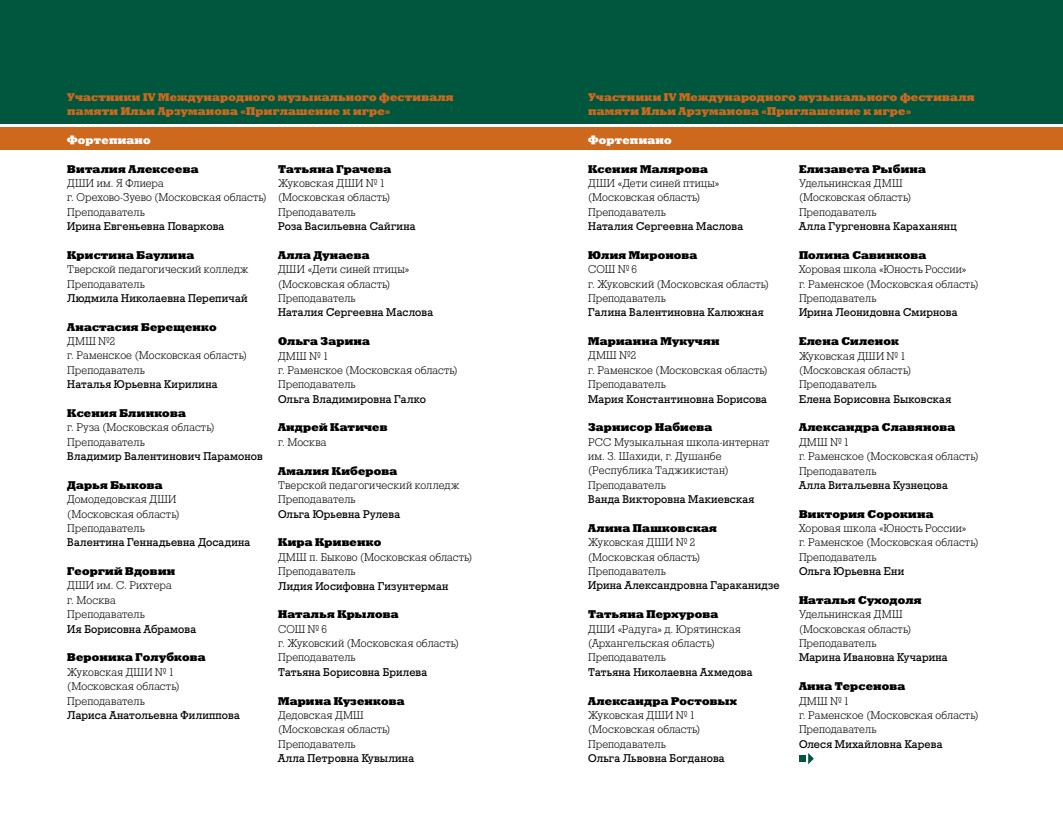
<style>
.page{position:relative;width:1063px;height:815px;background:#fff}
.page>*{position:absolute;margin:0;border:0;box-sizing:border-box;transform-origin:0 0}
.t1{font:11.25px/14.4px "Geo Slb 712 Lt BT";letter-spacing:.015em;color:#000}
.t2{font:11.25px "Geo Slb 712 Md BT";letter-spacing:.02em;color:#000}
.t3{font:11.25px "Geo Slb 712 X Bd BT";letter-spacing:.02em;color:#000}
.t4{font:11.25px/14.4px "Geo Slb 712 X Bd BT";letter-spacing:.02em;color:#ce681d}
.t5{font:11.25px "Geo Slb 712 X Bd BT";letter-spacing:.015em;color:#fff}
</style>
<div class="page">
<div style="left:531px;top:127px;width:532px;height:23px;background:#ce681d"></div>
<div style="left:531px;top:0;width:532px;height:123px;background:#00573d"></div>
<div style="left:0;top:127px;width:531px;height:23px;background:#ce681d"></div>
<div style="left:0;top:0;width:531px;height:123px;background:#00573d"></div>
<svg style="left:808px;top:753px;width:6px;height:11px"></svg>
<div style="left:799px;top:755px;width:7px;height:7px;background:#00573d"></div>
<p class="t4" style="left:67px;top:90px;width:388px">Участники IV Международного музыкального фестиваля памяти Ильи Арзуманова «Приглашение к игре»</p>
<p class="t5" style="left:67px;top:132px;width:85px">Фортепиано</p>
<p class="t3" style="left:67px;top:161px;width:133px">Виталия Алексеева</p>
<p class="t1" style="left:67px;top:176px;width:201px">ДШИ им. Я Флиера<br>г. Орехово-Зуево (Московская область)<br>Преподаватель</p>
<p class="t2" style="left:67px;top:219px;width:159px">Ирина Евгеньевна Поваркова</p>
<p class="t3" style="left:67px;top:247px;width:128px">Кристина Баулина</p>
<p class="t1" style="left:67px;top:262px;width:183px">Тверской педагогический колледж<br>Преподаватель</p>
<p class="t2" style="left:67px;top:291px;width:182px">Людмила Николаевна Перепичай</p>
<p class="t3" style="left:67px;top:319px;width:151px">Анастасия Берещенко</p>
<p class="t1" style="left:67px;top:334px;width:181px">ДМШ №2<br>г. Раменское (Московская область)<br>Преподаватель</p>
<p class="t2" style="left:67px;top:377px;width:152px">Наталья Юрьевна Кирилина</p>
<p class="t3" style="left:67px;top:405px;width:120px">Ксения Блинкова</p>
<p class="t1" style="left:67px;top:420px;width:149px">г. Руза (Московская область)<br>Преподаватель</p>
<p class="t2" style="left:67px;top:449px;width:197px">Владимир Валентинович Парамонов</p>
<p class="t3" style="left:67px;top:477px;width:97px">Дарья Быкова</p>
<p class="t1" style="left:67px;top:492px;width:114px">Домодедовская ДШИ (Московская область)<br>Преподаватель</p>
<p class="t2" style="left:67px;top:535px;width:184px">Валентина Геннадьевна Досадина</p>
<p class="t3" style="left:67px;top:564px;width:109px">Георгий Вдовин</p>
<p class="t1" style="left:67px;top:578px;width:106px">ДШИ им. С. Рихтера г. Москва<br>Преподаватель</p>
<p class="t2" style="left:67px;top:621px;width:130px">Ия Борисовна Абрамова</p>
<p class="t3" style="left:67px;top:650px;width:140px">Вероника Голубкова</p>
<p class="t1" style="left:67px;top:665px;width:114px">Жуковская ДШИ № 1 (Московская область)<br>Преподаватель</p>
<p class="t2" style="left:67px;top:708px;width:174px">Лариса Анатольевна Филиппова</p>
<p class="t3" style="left:278px;top:161px;width:115px">Татьяна Грачева</p>
<p class="t1" style="left:278px;top:176px;width:114px">Жуковская ДШИ № 1 (Московская область)<br>Преподаватель</p>
<p class="t2" style="left:278px;top:219px;width:139px">Роза Васильевна Сайгина</p>
<p class="t3" style="left:278px;top:247px;width:93px">Алла Дунаева</p>
<p class="t1" style="left:278px;top:262px;width:133px">ДШИ «Дети синей птицы» (Московская область)<br>Преподаватель</p>
<p class="t2" style="left:278px;top:305px;width:157px">Наталия Сергеевна Маслова</p>
<p class="t3" style="left:278px;top:334px;width:93px">Ольга Зарина</p>
<p class="t1" style="left:278px;top:348px;width:181px">ДМШ № 1<br>г. Раменское (Московская область)<br>Преподаватель</p>
<p class="t2" style="left:278px;top:391px;width:150px">Ольга Владимировна Галко</p>
<p class="t3" style="left:278px;top:420px;width:111px">Андрей Катичев</p>
<p class="t1" style="left:278px;top:435px;width:50px">г. Москва</p>
<p class="t3" style="left:278px;top:463px;width:121px">Амалия Киберова</p>
<p class="t1" style="left:278px;top:478px;width:183px">Тверской педагогический колледж<br>Преподаватель</p>
<p class="t2" style="left:278px;top:506px;width:123px">Ольга Юрьевна Рулева</p>
<p class="t3" style="left:278px;top:535px;width:105px">Кира Кривенко</p>
<p class="t1" style="left:278px;top:550px;width:196px">ДМШ п. Быково (Московская область)<br>Преподаватель</p>
<p class="t2" style="left:278px;top:578px;width:172px">Лидия Иосифовна Гизунтерман</p>
<p class="t3" style="left:278px;top:607px;width:122px">Наталья Крылова</p>
<p class="t1" style="left:278px;top:622px;width:182px">СОШ № 6<br>г. Жуковский (Московская область)<br>Преподаватель</p>
<p class="t2" style="left:278px;top:665px;width:151px">Татьяна Борисовна Брилева</p>
<p class="t3" style="left:278px;top:693px;width:128px">Марина Кузенкова</p>
<p class="t1" style="left:278px;top:708px;width:114px">Дедовская ДМШ (Московская область)<br>Преподаватель</p>
<p class="t2" style="left:278px;top:751px;width:138px">Алла Петровна Кувылина</p>
<p class="t4" style="left:588px;top:90px;width:388px">Участники IV Международного музыкального фестиваля памяти Ильи Арзуманова «Приглашение к игре»</p>
<p class="t5" style="left:588px;top:132px;width:85px">Фортепиано</p>
<p class="t3" style="left:588px;top:161px;width:121px">Ксения Малярова</p>
<p class="t1" style="left:588px;top:176px;width:133px">ДШИ «Дети синей птицы» (Московская область)<br>Преподаватель</p>
<p class="t2" style="left:588px;top:219px;width:157px">Наталия Сергеевна Маслова</p>
<p class="t3" style="left:588px;top:247px;width:111px">Юлия Миронова</p>
<p class="t1" style="left:588px;top:262px;width:182px">СОШ № 6<br>г. Жуковский (Московская область)<br>Преподаватель</p>
<p class="t2" style="left:588px;top:305px;width:177px">Галина Валентиновна Калюжная</p>
<p class="t3" style="left:588px;top:334px;width:133px">Марианна Мукучян</p>
<p class="t1" style="left:588px;top:348px;width:181px">ДМШ №2<br>г. Раменское (Московская область)<br>Преподаватель</p>
<p class="t2" style="left:588px;top:391px;width:180px">Мария Константиновна Борисова</p>
<p class="t3" style="left:588px;top:420px;width:126px">Зарнисор Набиева</p>
<p class="t1" style="left:588px;top:435px;width:9px">РСС</p>
<p class="t1" style="left:588px;top:435px;width:183px;text-indent:26px">Музыкальная школа-интернат им. З. Шахиди, г. Душанбе (Республика Таджикистан)<br>Преподаватель</p>
<p class="t2" style="left:588px;top:492px;width:168px">Ванда Викторовна Макиевская</p>
<p class="t3" style="left:588px;top:520px;width:130px">Алина Пашковская</p>
<p class="t1" style="left:588px;top:535px;width:114px">Жуковская ДШИ № 2 (Московская область)<br>Преподаватель</p>
<p class="t2" style="left:588px;top:578px;width:193px">Ирина Александровна Гараканидзе</p>
<p class="t3" style="left:588px;top:607px;width:131px">Татьяна Перхурова</p>
<p class="t1" style="left:588px;top:622px;width:154px">ДШИ «Радуга» д. Юрятинская (Архангельская область)<br>Преподаватель</p>
<p class="t2" style="left:588px;top:664px;width:166px">Татьяна Николаевна Ахмедова</p>
<p class="t3" style="left:588px;top:693px;width:150px">Александра Ростовых</p>
<p class="t1" style="left:588px;top:708px;width:114px">Жуковская ДШИ № 1 (Московская область)<br>Преподаватель</p>
<p class="t2" style="left:588px;top:751px;width:138px">Ольга Львовна Богданова</p>
<p class="t3" style="left:799px;top:161px;width:128px">Елизавета Рыбина</p>
<p class="t1" style="left:799px;top:176px;width:114px">Удельнинская ДМШ (Московская область)<br>Преподаватель</p>
<p class="t2" style="left:799px;top:219px;width:159px">Алла Гургеновна Караханянц</p>
<p class="t3" style="left:799px;top:247px;width:129px">Полина Савинкова</p>
<p class="t1" style="left:799px;top:262px;width:181px">Хоровая школа «Юность России»<br>г. Раменское (Московская область)<br>Преподаватель</p>
<p class="t2" style="left:799px;top:305px;width:160px">Ирина Леонидовна Смирнова</p>
<p class="t3" style="left:799px;top:334px;width:101px">Елена Силенок</p>
<p class="t1" style="left:799px;top:348px;width:114px">Жуковская ДШИ № 1 (Московская область)<br>Преподаватель</p>
<p class="t2" style="left:799px;top:391px;width:154px">Елена Борисовна Быковская</p>
<p class="t3" style="left:799px;top:420px;width:158px">Александра Славянова</p>
<p class="t1" style="left:799px;top:435px;width:181px">ДМШ № 1<br>г. Раменское (Московская область)<br>Преподаватель</p>
<p class="t2" style="left:799px;top:478px;width:150px">Алла Витальевна Кузнецова</p>
<p class="t3" style="left:799px;top:506px;width:136px">Виктория Сорокина</p>
<p class="t1" style="left:799px;top:521px;width:181px">Хоровая школа «Юность России»<br>г. Раменское (Московская область)<br>Преподаватель</p>
<p class="t2" style="left:799px;top:564px;width:107px">Ольга Юрьевна Ени</p>
<p class="t3" style="left:799px;top:592px;width:124px">Наталья Суходоля</p>
<p class="t1" style="left:799px;top:607px;width:114px">Удельнинская ДМШ (Московская область)<br>Преподаватель</p>
<p class="t2" style="left:799px;top:650px;width:150px">Марина Ивановна Кучарина</p>
<p class="t3" style="left:799px;top:679px;width:108px">Анна Терсенова</p>
<p class="t1" style="left:799px;top:693px;width:181px">ДМШ № 1<br>г. Раменское (Московская область)<br>Преподаватель</p>
<p class="t2" style="left:799px;top:736px;width:145px">Олеся Михайловна Карева</p>
</div>
